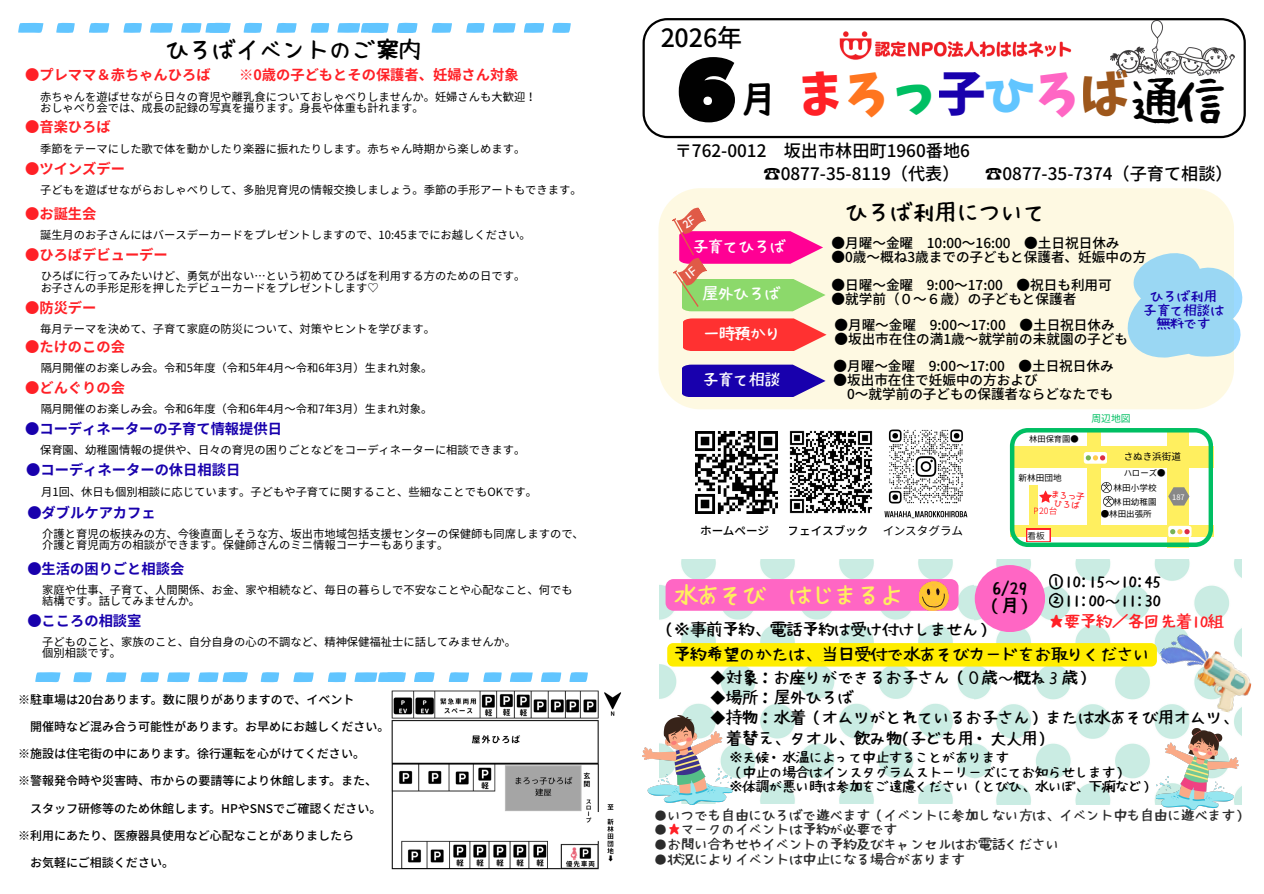
<style>
.page{position:relative;width:1264px;height:894px;background:#fff}
.page>*{position:absolute;margin:0;border:0;box-sizing:border-box;transform-origin:0 0}
.t1{font:48.45px "Keifont";letter-spacing:.04em;color:#ff2026}
.t2{font:48.45px "Hanazome Font";color:#000}
.t3{font:36.6px "Hanazome Font";color:#000}
.t4{font:500 25.05px "Noto Sans JP";color:#000}
.t5{font:23.25px "Hanazome Font";color:#000}
.t6{font:22.95px "Hanazome Font";color:#ffef5f}
.t7{font:22.2px "Hanazome Font";color:#000}
.t8{font:17.55px "Hanazome Font";color:#000}
.t9{font:500 17.1px "Noto Sans JP";color:#000}
.t10{font:16.5px "Hanazome Font";color:#000}
.t11{font:16.05px/20.2px "Hanazome Font";color:#000}
.t12{font:16.05px "Hanazome Font";color:#ff2026}
.t13{font:15.6px "Hanazome Font";color:#fff}
.t14{font:700 14.25px "Noto Sans JP";color:#ff2026}
.t15{font:700 14.25px "Noto Sans JP";color:#1800ad}
.t16{font:500 13.65px/14px "Noto Sans JP";color:#000}
.t17{font:13.5px "Hanazome Font";color:#2b2b2b}
.t18{font:13.35px/14.4px "Hanazome Font";color:#000}
.t19{font:13.35px/13.4px "Hanazome Font";color:#1800ad;text-align:center}
.t20{font:500 12px "Noto Sans JP";color:#000}
.t21{font:500 11.55px "Noto Sans JP";color:#000}
.t22{font:11.25px/11.2px "Noto Sans JP";color:#000}
.t23{font:9.9px "Noto Sans JP";color:#00bf63}
.t24{font:9.6px "Noto Sans JP";color:#000}
.t25{font:8.55px/14.5px "Noto Sans JP";color:#000}
.t26{font:700 8.55px/8.6px "Bokutachino Gothic 2";color:#ff2026;text-align:center}
.t27{font:8.55px "Bokutachino Gothic 2";color:#ff2026}
.t28{font:8.55px "Bokutachino Gothic 2";color:#000}
.t29{font:8.4px "Noto Sans JP";color:#000}
.t30{font:8.25px "Noto Sans JP";color:#000}
.t31{font:7.5px "Noto Sans JP";color:#fff}
.s1{color:#ff751f}
.s2{color:#00bf63}
.s3{color:#1800ad}
.s4{color:#61c5ff}
.s5{color:#ff66c4}
.s6{color:#9e571b}
.s7{font-weight:400}
.s8{color:#ff2026}
</style>
<div class="page">
<svg style="left:642px;top:18px;width:603px;height:120px"></svg>
<div style="left:658px;top:188px;width:576px;height:221px;background:#fef9e2"></div>
<div style="left:679px;top:231px;width:144px;height:33px;background:#ff0094"></div>
<div style="left:681px;top:278px;width:144px;height:33px;background:#8cd96b"></div>
<div style="left:682px;top:318px;width:144px;height:33px;background:#ff3131"></div>
<div style="left:681px;top:364px;width:144px;height:33px;background:#1800ad"></div>
<svg style="left:1127px;top:253px;width:116px;height:105px"></svg>
<img style="left:836px;top:29px;width:237px;height:33px">
<svg style="left:18px;top:23px;width:553px;height:10px"></svg>
<svg style="left:35px;top:672px;width:553px;height:10px"></svg>
<img style="left:1110px;top:21px;width:123px;height:54px">
<img style="left:695px;top:431px;width:83px;height:83px">
<img style="left:789px;top:430px;width:84px;height:84px">
<img style="left:884px;top:429px;width:84px;height:90px">
<svg style="left:1009px;top:428px;width:203px;height:119px"></svg>
<img style="left:391px;top:690px;width:231px;height:180px">
<img style="left:659px;top:559px;width:582px;height:245px">
<svg style="left:974px;top:565px;width:71px;height:67px;fill:#ff66c4"></svg>
<svg style="left:678px;top:57px;width:57px;height:65px"></svg>
<div style="left:665px;top:579px;width:293px;height:31px;background:#ff66c4"></div>
<img style="left:919px;top:581px;width:29px;height:29px">
<img style="left:642px;top:715px;width:90px;height:88px">
<img style="left:1156px;top:728px;width:81px;height:81px">
<img style="left:1191px;top:648px;width:61px;height:67px">
<img style="left:1156px;top:628px;width:54px;height:53px">
<div style="left:667px;top:643px;width:489px;height:23px;background:#ffed00;border-radius:6px"></div>
<svg style="left:672px;top:207px;width:39px;height:101px"></svg>
<h3 class="t5" style="left:166px;top:38px;width:258px">ひろばイベントのご案内</h3>
<p class="t14" style="left:25px;top:64px;width:187px">●プレママ＆赤ちゃんひろば</p>
<p class="t14" style="left:239px;top:64px;width:281px">※0歳の子どもとその保護者、妊婦さん対象</p>
<p class="t22" style="left:40px;top:90px;width:498px">赤ちゃんを遊ばせながら日々の育児や離乳食についておしゃべりしませんか。妊婦さんも大歓迎！おしゃべり会では、成長の記録の写真を撮ります。身長や体重も計れます。</p>
<p class="t14" style="left:25px;top:116px;width:87px">●音楽ひろば</p>
<p class="t22" style="left:40px;top:142px;width:486px">季節をテーマにした歌で体を動かしたり楽器に振れたりします。赤ちゃん時期から楽しめます。</p>
<p class="t14" style="left:25px;top:157px;width:101px">●ツインズデー</p>
<p class="t22" style="left:40px;top:183px;width:543px">子どもを遊ばせながらおしゃべりして、多胎児育児の情報交換しましょう。季節の手形アートもできます。</p>
<p class="t14" style="left:25px;top:202px;width:73px">●お誕生会</p>
<p class="t22" style="left:40px;top:228px;width:492px">誕生月のお子さんにはバースデーカードをプレゼントしますので、10:45までにお越しください。</p>
<p class="t14" style="left:25px;top:243px;width:144px">●ひろばデビューデー</p>
<p class="t22" style="left:40px;top:270px;width:486px">ひろばに行ってみたいけど、勇気が出ない…という初めてひろばを利用する方のための日です。お子さんの手形足形を押したデビューカードをプレゼントします♡</p>
<p class="t14" style="left:25px;top:296px;width:73px">●防災デー</p>
<p class="t22" style="left:40px;top:322px;width:396px">毎月テーマを決めて、子育て家庭の防災について、対策やヒントを学びます。</p>
<p class="t14" style="left:25px;top:335px;width:101px">●たけのこの会</p>
<p class="t22" style="left:40px;top:362px;width:394px">隔月開催のお楽しみ会。令和5年度（令和5年4月～令和6年3月）生まれ対象。</p>
<p class="t14" style="left:25px;top:376px;width:101px">●どんぐりの会</p>
<p class="t22" style="left:40px;top:403px;width:394px">隔月開催のお楽しみ会。令和6年度（令和6年4月～令和7年3月）生まれ対象。</p>
<p class="t15" style="left:25px;top:417px;width:258px">●コーディネーターの子育て情報提供日</p>
<p class="t22" style="left:40px;top:443px;width:486px">保育園、幼稚園情報の提供や、日々の育児の困りごとなどをコーディネーターに相談できます。</p>
<p class="t15" style="left:26px;top:458px;width:215px">●コーディネーターの休日相談日</p>
<p class="t22" style="left:41px;top:485px;width:497px">月1回、休日も個別相談に応じています。子どもや子育てに関すること、些細なことでもOKです。</p>
<p class="t15" style="left:27px;top:501px;width:130px">●ダブルケアカフェ</p>
<p class="t22" style="left:42px;top:527px;width:543px">介護と育児の板挟みの方、今後直面しそうな方、坂出市地域包括支援センターの保健師も同席しますので、介護と育児両方の相談ができます。保健師さんのミニ情報コーナーもあります。</p>
<p class="t15" style="left:27px;top:557px;width:158px">●生活の困りごと相談会</p>
<p class="t22" style="left:42px;top:583px;width:532px">家庭や仕事、子育て、人間関係、お金、家や相続など、毎日の暮らしで不安なことや心配なこと、何でも結構です。話してみませんか。</p>
<p class="t15" style="left:27px;top:609px;width:116px">●こころの相談室</p>
<p class="t22" style="left:42px;top:635px;width:475px">子どものこと、家族のこと、自分自身の心の不調など、精神保健福祉士に話してみませんか。個別相談です。</p>
<p class="t20" style="left:18px;top:690px;width:338px">※駐車場は20台あります。数に限りがありますので、イベント</p>
<p class="t20" style="left:30px;top:717px;width:361px">開催時など混み合う可能性があります。お早めにお越しください。</p>
<p class="t20" style="left:18px;top:744px;width:348px">※施設は住宅街の中にあります。徐行運転を心がけてください。</p>
<p class="t20" style="left:18px;top:771px;width:360px">※警報発令時や災害時、市からの要請等により休館します。また、</p>
<p class="t20" style="left:30px;top:798px;width:353px">スタッフ研修等のため休館します。HPやSNSでご確認ください。</p>
<p class="t20" style="left:18px;top:825px;width:337px">※利用にあたり、医療器具使用など心配なことがありましたら</p>
<p class="t20" style="left:30px;top:852px;width:145px">お気軽にご相談ください。</p>
<h3 class="t4" style="left:660px;top:18px;width:84px">2026年</h3>
<h2 class="t3" style="left:739px;top:82px;width:38px">月</h2>
<h1 class="t1" style="left:798px;top:70px;width:331px">ま<span class="s1">ろ</span><span class="s2">っ</span><span class="s3">子</span><span class="s4">ひ</span><span class="s5">ろ</span><span class="s6">ば</span></h1>
<h1 class="t2" style="left:1130px;top:76px;width:99px">通信</h1>
<h3 class="t9" style="left:674px;top:138px;width:297px">〒762-0012 坂出市林田町1960番地6</h3>
<h3 class="t9" style="left:763px;top:160px;width:197px">☎0877-35-8119（代表）</h3>
<h3 class="t9" style="left:985px;top:160px;width:249px">☎0877-35-7374（子育て相談）</h3>
<h3 class="t13" style="left:692px;top:238px;width:95px">子育てひろば</h3>
<h3 class="t13" style="left:702px;top:285px;width:80px">屋外ひろば</h3>
<h3 class="t13" style="left:703px;top:325px;width:80px">一時預かり</h3>
<h3 class="t13" style="left:702px;top:371px;width:80px">子育て相談</h3>
<h3 class="t7" style="left:846px;top:201px;width:201px">ひろば利用について</h3>
<p class="t16" style="left:831px;top:235px;width:289px">●月曜～金曜 10:00～16:00 ●土日祝日休み</p>
<p class="t16" style="left:831px;top:249px;width:316px">●0歳～概ね3歳までの子どもと保護者、妊娠中の方</p>
<p class="t16" style="left:831px;top:277px;width:282px">●日曜～金曜 9:00～17:00 ●祝日も利用可</p>
<p class="t16" style="left:831px;top:291px;width:246px">●就学前（０～６歳）の子どもと保護者</p>
<p class="t16" style="left:834px;top:317px;width:282px">●月曜～金曜 9:00～17:00 ●土日祝日休み</p>
<p class="t16" style="left:834px;top:331px;width:295px">●坂出市在住の満1歳～就学前の未就園の子ども</p>
<p class="t16" style="left:833px;top:358px;width:282px">●月曜～金曜 9:00～17:00 ●土日祝日休み</p>
<p class="t16" style="left:847px;top:372px;width:268px;text-indent:-14px">●坂出市在住で妊娠中の方および<br>0～就学前の子どもの保護者ならどなたでも</p>
<p class="t19" style="left:1143px;top:290px;width:82px">ひろば利用子育て相談は無料です</p>
<p class="t30" style="left:1029px;top:432px;width:51px">林田保育園●</p>
<p class="t23" style="left:1091px;top:411px;width:41px">周辺地図</p>
<p class="t21" style="left:700px;top:521px;width:70px">ホームページ</p>
<p class="t21" style="left:787px;top:521px;width:177px">フェイスブック <span class="s7">インスタグラム</span></p>
<p class="t25" style="left:1018px;top:470px;width:45px">新林田団地</p>
<p class="t26" style="left:1050px;top:489px;width:36px;rotate:6deg">まろっ子ひろば</p>
<p class="t27" style="left:1033px;top:506px;width:25px">P20台</p>
<p class="t28" style="left:1027px;top:531px;width:19px">看板</p>
<p class="t24" style="left:1123px;top:449px;width:59px">さぬき浜街道</p>
<p class="t29" style="left:1123px;top:466px;width:43px">ハローズ●</p>
<p class="t25" style="left:1113px;top:480px;width:45px">林田小学校林田幼稚園</p>
<p class="t25" style="left:1100px;top:506px;width:53px">●林田出張所</p>
<p class="t31" style="left:1172px;top:491px;width:14px">187</p>
<h3 class="t11" style="left:1048px;top:571px;width:114px;line-height:18.9px">①10:15～10:45<br>②11:00～11:30</h3>
<h3 class="t12" style="left:1048px;top:613px;width:178px">★要予約／各回先着10組</h3>
<h3 class="t10" style="left:673px;top:645px;width:478px">予約希望のかたは、当日受付で水あそびカードをお取りください</h3>
<h3 class="t8" style="left:992px;top:578px;width:37px">6/29</h3>
<h3 class="t6" style="left:674px;top:583px;width:230px">水あそび はじまるよ</h3>
<h3 class="t8" style="left:983px;top:596px;width:54px">（月）</h3>
<h3 class="t11" style="left:658px;top:619px;width:338px">（※事前予約、電話予約は受け付けしません）</h3>
<h3 class="t11" style="left:710px;top:666px;width:386px">◆対象：お座りができるお子さん（０歳～概ね３歳）</h3>
<h3 class="t11" style="left:710px;top:686px;width:146px">◆場所：屋外ひろば</h3>
<h3 class="t11" style="left:726px;top:707px;width:514px;text-indent:-16px">◆持物：水着（オムツがとれているお子さん）または水あそび用オムツ、着替え、タオル、飲み物(子ども用・大人用)</h3>
<p class="t18" style="left:729px;top:750px;width:427px">※天候・水温によって中止することがあります<br>（中止の場合はインスタグラムストーリーズにてお知らせします）<br>※体調が悪い時は参加をご遠慮ください（とびひ、水いぼ、下痢など）</p>
<p class="t17" style="left:654px;top:807px;width:596px">●いつでも自由にひろばで遊べます（イベントに参加しない方は、イベント中も自由に遊べます）</p>
<p class="t17" style="left:654px;top:822px;width:245px">●<span class="s8">★</span>マークのイベントは予約が必要です</p>
<p class="t17" style="left:654px;top:837px;width:407px">●お問い合わせやイベントの予約及びキャンセルはお電話ください</p>
<p class="t17" style="left:654px;top:851px;width:312px">●状況によりイベントは中止になる場合があります</p>
</div>
